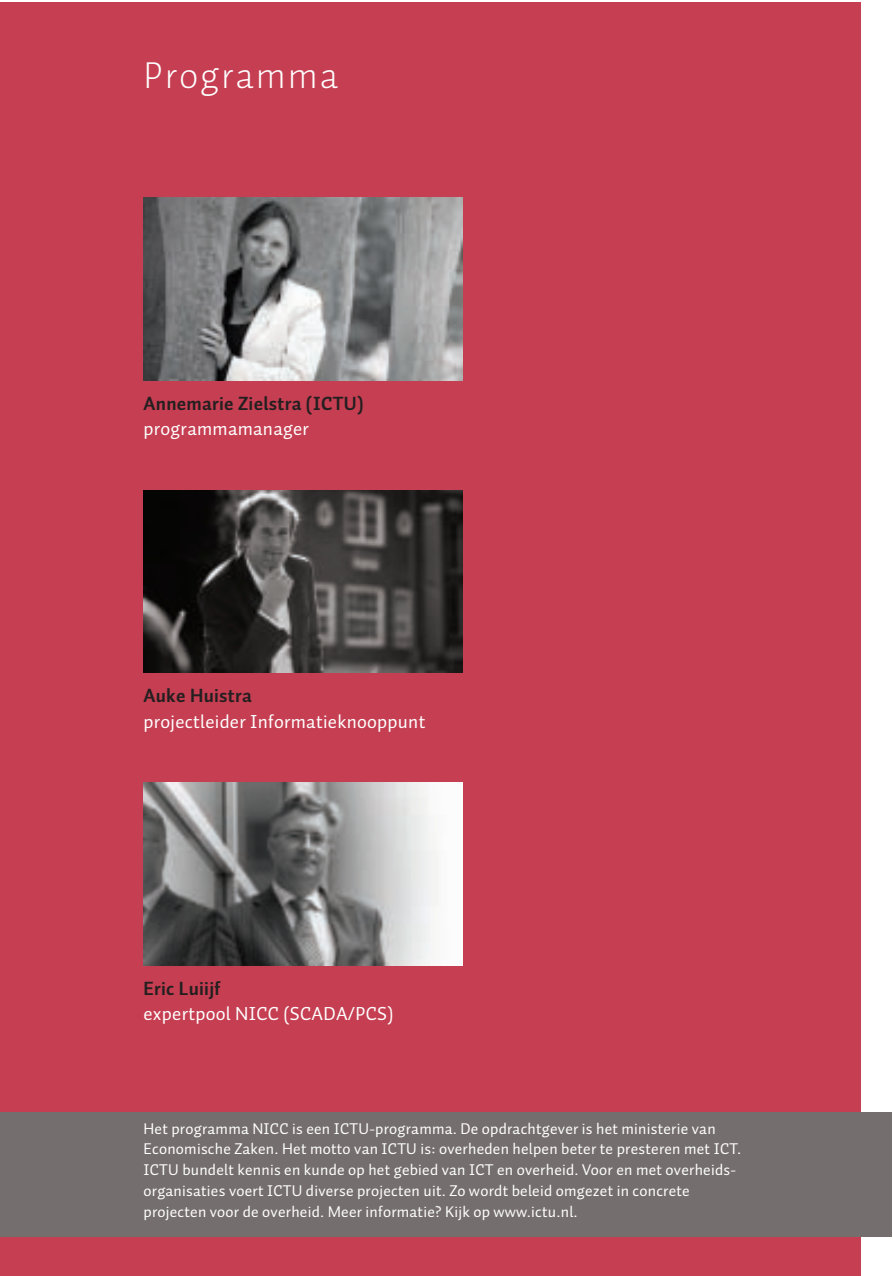
<style>
.page{position:relative;width:893px;height:1276px;background:#fff}
.page>*{position:absolute;margin:0;border:0;box-sizing:border-box;transform-origin:0 0}
.t1{font:300 38.25px "Auto 1";letter-spacing:.05em;color:#fff}
.t2{font:19.12px "Auto 1";letter-spacing:.015em;color:#fff}
.t3{font:700 19.12px "Auto 1";letter-spacing:.015em;color:#231f20}
.t4{font:15.75px/20.7px "Auto 1";letter-spacing:.015em;color:#fff}
</style>
<div class="page">
<div style="left:0;top:2px;width:861px;height:1274px;background:#c53e51"></div>
<div style="left:0;top:1112px;width:891px;height:124px;background:#756e6f"></div>
<img style="left:144px;top:197px;width:318px;height:183px">
<img style="left:144px;top:490px;width:318px;height:183px">
<img style="left:144px;top:782px;width:318px;height:183px">
<h1 class="t1" style="left:144px;top:52px;width:196px">Programma</h1>
<p class="t3" style="left:144px;top:391px;width:221px">Annemarie Zielstra (ICTU)</p>
<p class="t2" style="left:144px;top:416px;width:167px">programmamanager</p>
<p class="t3" style="left:144px;top:683px;width:110px">Auke Huistra</p>
<p class="t2" style="left:144px;top:709px;width:283px">projectleider Informatieknooppunt</p>
<p class="t3" style="left:144px;top:976px;width:79px">Eric Luiijf</p>
<p class="t2" style="left:144px;top:1001px;width:251px">expertpool NICC (SCADA/PCS)</p>
<p class="t4" style="left:144px;top:1117px;width:599px">Het programma NICC is een ICTU-programma. De opdrachtgever is het ministerie van Economische Zaken. Het motto van ICTU is: overheden helpen beter te presteren met ICT.<br>ICTU bundelt kennis en kunde op het gebied van ICT en overheid. Voor en met overheids&shy;organisaties voert ICTU diverse projecten uit. Zo wordt beleid omgezet in concrete projecten voor de overheid. Meer informatie? Kijk op www.ictu.nl.</p>
</div>
